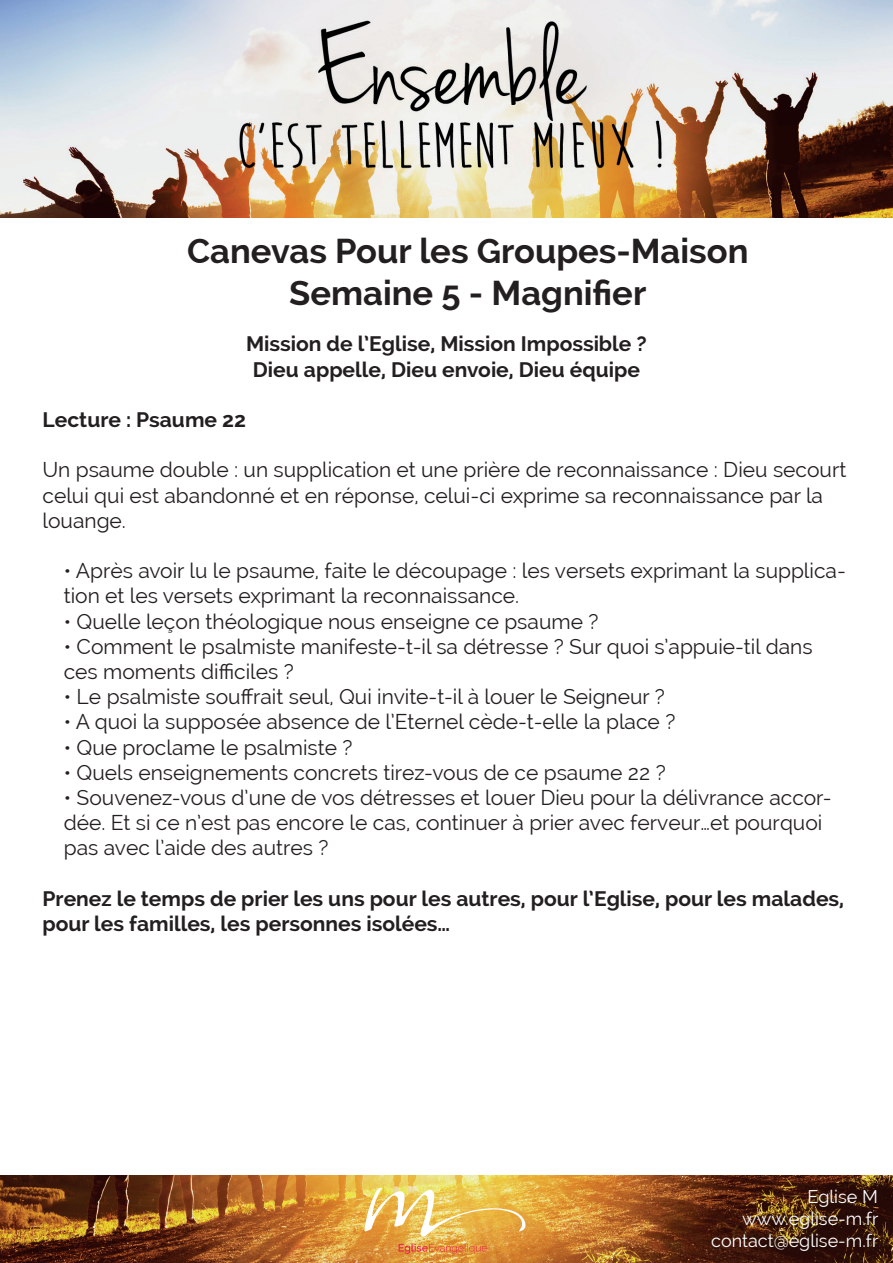
<style>
.page{position:relative;width:893px;height:1263px;background:#fff}
.page>*{position:absolute;margin:0;border:0;box-sizing:border-box;transform-origin:0 0}
.t1{font:700 34.5px/41.4px "Raleway";color:#231f20;text-align:center}
.t2{font:21px/25.2px "Raleway";color:#231f20}
.t3{font:700 21px/25.2px "Raleway";color:#231f20;text-align:center}
.t4{font:18px/21.6px "Raleway";color:#fff;text-align:right}
</style>
<div class="page">
<img style="left:0;top:1176px;width:893px;height:87px">
<img style="left:0;top:0;width:893px;height:217px">
<svg style="left:364px;top:1188px;width:165px;height:50px;background:#ebc466"></svg>
<svg style="left:399px;top:1244px;width:88px;height:10px"></svg>
<h1 class="t1" style="left:187px;top:230px;width:563px">Canevas Pour les Groupes-Maison<br>Semaine 5 - Magnifier</h1>
<p class="t3" style="left:246px;top:331px;width:402px">Mission de l’Eglise, Mission Impossible ?<br>Dieu appelle, Dieu envoie, Dieu équipe</p>
<p class="t3" style="left:43px;top:407px;width:205px">Lecture : Psaume 22</p>
<p class="t2" style="left:43px;top:457px;width:805px">Un psaume double : un supplication et une prière de reconnaissance : Dieu secourt celui qui est abandonné et en réponse, celui-ci exprime sa reconnaissance par la louange.</p>
<p class="t2" style="left:64px;top:558px;width:784px">• Après avoir lu le psaume, faite le découpage : les versets exprimant la supplica&shy;tion et les versets exprimant la reconnaissance.</p>
<p class="t2" style="left:64px;top:608px;width:536px">• Quelle leçon théologique nous enseigne ce psaume ?</p>
<p class="t2" style="left:64px;top:634px;width:750px">• Comment le psalmiste manifeste-t-il sa détresse ? Sur quoi s’appuie-til dans ces moments difficiles ?</p>
<p class="t2" style="left:64px;top:684px;width:603px">• Le psalmiste souffrait seul, Qui invite-t-il à louer le Seigneur ?</p>
<p class="t2" style="left:64px;top:709px;width:613px">• A quoi la supposée absence de l’Eternel cède-t-elle la place ?</p>
<p class="t2" style="left:64px;top:734px;width:290px">• Que proclame le psalmiste ?</p>
<p class="t2" style="left:64px;top:760px;width:603px">• Quels enseignements concrets tirez-vous de ce psaume 22 ?</p>
<p class="t2" style="left:64px;top:785px;width:769px">• Souvenez-vous d’une de vos détresses et louer Dieu pour la délivrance accor&shy;dée. Et si ce n’est pas encore le cas, continuer à prier avec ferveur…et pourquoi pas avec l’aide des autres ?</p>
<p class="t3" style="left:43px;top:886px;width:803px;text-align:left">Prenez le temps de prier les uns pour les autres, pour l’Eglise, pour les malades, pour les familles, les personnes isolées…</p>
<p class="t4" style="left:711px;top:1186px;width:169px">Eglise M www.eglise-m.fr contact@eglise-m.fr</p>
</div>
